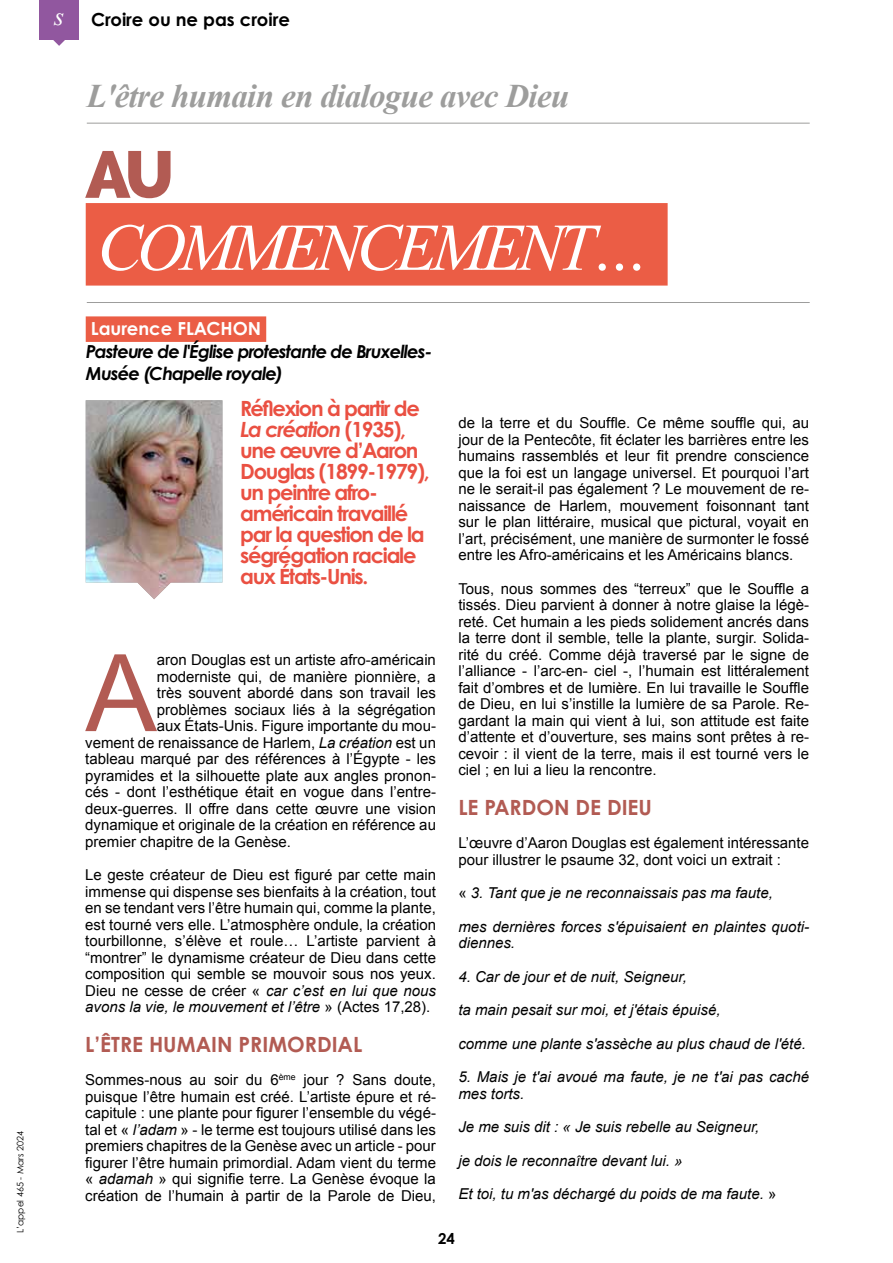
<style>
.page{position:relative;width:893px;height:1263px;background:#fff}
.page>*{position:absolute;margin:0;border:0;box-sizing:border-box;transform-origin:0 0}
.t1{font:107.25px "Arial";color:#b25b53}
.t2{font:italic 66.75px "Times New Roman";letter-spacing:-.075em;color:#fff}
.t3{font:800 66px "Raleway";color:#b25b53}
.t4{font:italic 700 33px "Times New Roman";letter-spacing:-.02em;color:#9d9d9c}
.t5{font:700 21px/21px "Century Gothic Pro";letter-spacing:-.06em;color:#ea5042}
.t6{font:700 21px "Century Gothic Pro";color:#b25b53}
.t7{font:italic 700 18px/22.5px "Century Gothic Pro";letter-spacing:-.05em;color:#000}
.t8{font:700 18px "Century Gothic Pro";color:#000}
.t9{font:700 18px "Century Gothic Pro";color:#fff}
.t10{font:15px/16.5px "Arial";color:#000;text-align:justify}
.t11{font:italic 15px/16.5px "Arial";color:#000}
.t12{font:700 15px "Century Gothic Pro";color:#000}
.t13{font:9px "Century Gothic Pro";color:#000}
.s1{font-family:"Times New Roman";font-weight:400;font-style:italic;font-size:26.1px;color:#fff}
.s2{font-style:italic}
.s3{font-style:normal}
</style>
<div class="page">
<div style="left:39px;top:0;width:40px;height:39px;background:#91579f"></div>
<svg style="left:53px;top:39px;width:13px;height:7px"></svg>
<hr style="left:87px;top:123px;width:723px;height:1px;background:#9d9d9c">
<hr style="left:87px;top:302px;width:723px;height:1px;background:#9d9d9c">
<div style="left:86px;top:203px;width:582px;height:83px;background:#eb5d45"></div>
<img style="left:86px;top:400px;width:136px;height:199px">
<div style="left:86px;top:316px;width:180px;height:26px;background:#eb5d45"></div>
<p class="t13" style="left:15px;top:1233px;width:103px;rotate:-90deg">L’appel 465 - Mars 2024</p>
<p class="t8" style="left:54px;top:8px;width:237px"><span class="s1">s</span> Croire ou ne pas croire</p>
<h3 class="t4" style="left:87px;top:78px;width:484px">L'être humain en dialogue avec Dieu</h3>
<h3 class="t3" style="left:86px;top:136px;width:90px">AU</h3>
<h2 class="t2" style="left:97px;top:210px;width:553px">COMMENCEMENT…</h2>
<p class="t9" style="left:91px;top:317px;width:172px">Laurence FLACHON</p>
<p class="t7" style="left:86px;top:339px;width:348px">Pasteure de l'Église protestante de Bruxelles-<br>Musée (Chapelle royale)</p>
<h3 class="t5" style="left:240px;top:397px;width:191px">Réflexion à partir de<br><span class="s2">La création</span> (1935), une œuvre d’Aaron<br>Douglas (1899-1979), un peintre afro&shy;américain travaillé par la question de la ségrégation raciale aux États-Unis.</h3>
<h1 class="t1" style="left:85px;top:634px;width:73px">A</h1>
<p class="t10" style="left:157px;top:652px;width:281px">aron Douglas est un artiste afro-américain</p>
<p class="t10" style="left:157px;top:668px;width:281px">moderniste qui, de manière pionnière, a</p>
<p class="t10" style="left:157px;top:685px;width:281px">très souvent abordé dans son travail les</p>
<p class="t10" style="left:157px;top:701px;width:281px">problèmes sociaux liés à la ségrégation</p>
<p class="t10" style="left:157px;top:718px;width:281px">aux États-Unis. Figure importante du mou-</p>
<p class="t10" style="left:85px;top:734px;width:352px">vement de renaissance de Harlem, <span class="s2">La création</span> est un</p>
<p class="t10" style="left:85px;top:751px;width:352px">tableau marqué par des références à l’Égypte - les</p>
<p class="t10" style="left:85px;top:767px;width:352px">pyramides et la silhouette plate aux angles pronon-</p>
<p class="t10" style="left:85px;top:784px;width:352px">cés - dont l’esthétique était en vogue dans l’entre-</p>
<p class="t10" style="left:85px;top:800px;width:352px">deux-guerres. Il offre dans cette œuvre une vision</p>
<p class="t10" style="left:85px;top:817px;width:352px">dynamique et originale de la création en référence au</p>
<p class="t10" style="left:85px;top:833px;width:207px">premier chapitre de la Genèse.</p>
<p class="t10" style="left:85px;top:867px;width:352px">Le geste créateur de Dieu est figuré par cette main immense qui dispense ses bienfaits à la création, tout en se tendant vers l’être humain qui, comme la plante, est tourné vers elle. L’atmosphère ondule, la création tourbillonne, s’élève et roule… L’artiste parvient à “montrer” le dynamisme créateur de Dieu dans cette composition qui semble se mouvoir sous nos yeux.<br>Dieu ne cesse de créer « <span class="s2">car c’est en lui que nous avons la vie, le mouvement et l’être</span> » (Actes 17,28).</p>
<h3 class="t6" style="left:85px;top:1031px;width:279px">L’ÊTRE HUMAIN PRIMORDIAL</h3>
<p class="t10" style="left:85px;top:1072px;width:352px">Sommes-nous au soir du 6<sup>ème</sup> jour ? Sans doute, puisque l’être humain est créé. L’artiste épure et ré&shy;capitule : une plante pour figurer l’ensemble du végé&shy;tal et « <span class="s2">l’adam</span> » - le terme est toujours utilisé dans les premiers chapitres de la Genèse avec un article - pour figurer l’être humain primordial. Adam vient du terme « <span class="s2">adamah</span> » qui signifie terre. La Genèse évoque la création de l’humain à partir de la Parole de Dieu,</p>
<p class="t10" style="left:458px;top:415px;width:352px">de la terre et du Souffle. Ce même souffle qui, au jour de la Pentecôte, fit éclater les barrières entre les humains rassemblés et leur fit prendre conscience que la foi est un langage universel. Et pourquoi l’art ne le serait-il pas également ? Le mouvement de re&shy;naissance de Harlem, mouvement foisonnant tant sur le plan littéraire, musical que pictural, voyait en l’art, précisément, une manière de surmonter le fossé entre les Afro-américains et les Américains blancs.</p>
<p class="t10" style="left:458px;top:580px;width:352px">Tous, nous sommes des “terreux” que le Souffle a tissés. Dieu parvient à donner à notre glaise la légè&shy;reté. Cet humain a les pieds solidement ancrés dans la terre dont il semble, telle la plante, surgir. Solida&shy;rité du créé. Comme déjà traversé par le signe de l’alliance - l’arc-en- ciel -, l’humain est littéralement fait d’ombres et de lumière. En lui travaille le Souffle de Dieu, en lui s’instille la lumière de sa Parole. Re&shy;gardant la main qui vient à lui, son attitude est faite d’attente et d’ouverture, ses mains sont prêtes à re&shy;cevoir : il vient de la terre, mais il est tourné vers le ciel ; en lui a lieu la rencontre.</p>
<h3 class="t6" style="left:458px;top:794px;width:195px">LE PARDON DE DIEU</h3>
<p class="t10" style="left:458px;top:835px;width:352px">L’œuvre d’Aaron Douglas est également intéressante pour illustrer le psaume 32, dont voici un extrait :</p>
<p class="t11" style="left:458px;top:885px;width:316px"><span class="s3">«</span> 3. Tant que je ne reconnaissais pas ma faute,</p>
<p class="t11" style="left:458px;top:918px;width:352px">mes dernières forces s'épuisaient en plaintes quoti&shy;diennes.</p>
<p class="t11" style="left:458px;top:968px;width:230px">4. Car de jour et de nuit, Seigneur,</p>
<p class="t11" style="left:458px;top:1002px;width:264px">ta main pesait sur moi, et j'étais épuisé,</p>
<p class="t11" style="left:458px;top:1035px;width:349px">comme une plante s'assèche au plus chaud de l'été.</p>
<p class="t11" style="left:458px;top:1069px;width:352px">5. Mais je t'ai avoué ma faute, je ne t'ai pas caché mes torts.</p>
<p class="t11" style="left:458px;top:1119px;width:302px">Je me suis dit : « Je suis rebelle au Seigneur,</p>
<p class="t11" style="left:458px;top:1152px;width:226px">je dois le reconnaître devant lui. »</p>
<p class="t11" style="left:458px;top:1186px;width:320px">Et toi, tu m'as déchargé du poids de ma faute. <span class="s3">»</span></p>
<p class="t12" style="left:438px;top:1229px;width:18px">24</p>
</div>
